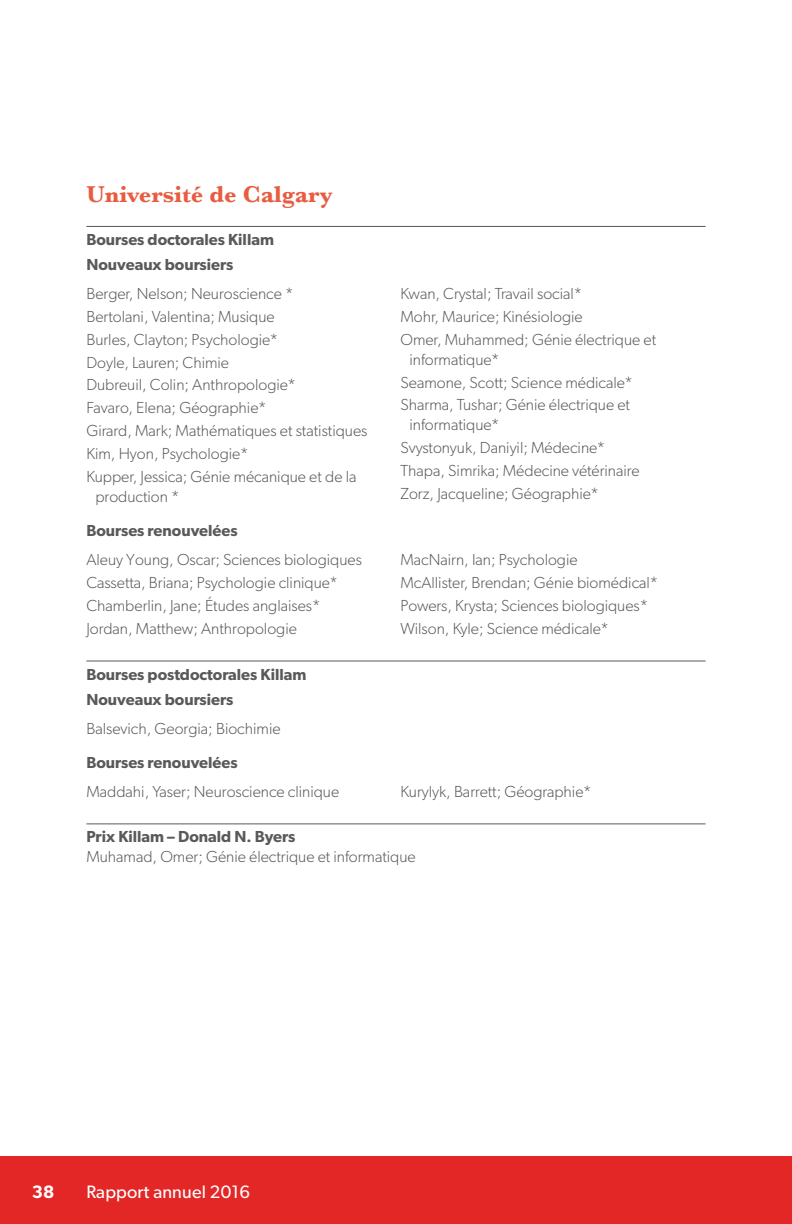
<style>
.page{position:relative;width:792px;height:1224px;background:#fff}
.page>*{position:absolute;margin:0;border:0;box-sizing:border-box;transform-origin:0 0}
.SubHead_-Serif{font:700 24px "Baskerville";color:#e85d42}
.t1{font:18px "Gibson";letter-spacing:.01em;color:#fff}
.t2{font:600 18px "Gibson";color:#fff}
.List-columns{font:300 16px/20px "Gibson";color:#58595b}
.List_-_SubHead-_Sans{font:600 16px "Gibson";color:#58595b}
.List_-_SubHead_Sans{font:600 16px "Gibson";color:#58595b}
</style>
<div class="page">
<div style="left:0;top:1157px;width:792px;height:67px;background:#e32726"></div>
<hr style="left:86px;top:226px;width:620px;height:1px;background:#58595b">
<hr style="left:86px;top:661px;width:620px;height:1px;background:#58595b">
<hr style="left:86px;top:823px;width:620px;height:1px;background:#58595b">
<p class="SubHead_-Serif" style="left:86px;top:180px;width:248px">Université de Calgary</p>
<p class="List_-_SubHead-_Sans" style="left:86px;top:230px;width:189px">Bourses doctorales Killam</p>
<p class="List_-_SubHead_Sans" style="left:86px;top:255px;width:148px">Nouveaux boursiers</p>
<p class="List-columns" style="left:86px;top:283px;width:209px">Berger, Nelson; Neuroscience *</p>
<p class="List-columns" style="left:86px;top:306px;width:190px">Bertolani, Valentina; Musique</p>
<p class="List-columns" style="left:86px;top:329px;width:193px">Burles, Clayton; Psychologie*</p>
<p class="List-columns" style="left:86px;top:352px;width:144px">Doyle, Lauren; Chimie</p>
<p class="List-columns" style="left:86px;top:375px;width:211px">Dubreuil, Colin; Anthropologie*</p>
<p class="List-columns" style="left:86px;top:398px;width:182px">Favaro, Elena; Géographie*</p>
<p class="List-columns" style="left:86px;top:421px;width:283px">Girard, Mark; Mathématiques et statistiques</p>
<p class="List-columns" style="left:86px;top:443px;width:164px">Kim, Hyon, Psychologie*</p>
<p class="List-columns" style="left:95px;top:466px;width:263px;text-indent:-9px">Kupper, Jessica; Génie mécanique et de la production *</p>
<p class="List_-_SubHead_Sans" style="left:86px;top:521px;width:153px">Bourses renouvelées</p>
<p class="List-columns" style="left:86px;top:549px;width:277px">Aleuy Young, Oscar; Sciences biologiques</p>
<p class="List-columns" style="left:86px;top:572px;width:253px">Cassetta, Briana; Psychologie clinique*</p>
<p class="List-columns" style="left:86px;top:595px;width:236px">Chamberlin, Jane; Études anglaises*</p>
<p class="List-columns" style="left:86px;top:618px;width:212px">Jordan, Matthew; Anthropologie</p>
<p class="List-columns" style="left:400px;top:283px;width:183px">Kwan, Crystal; Travail social*</p>
<p class="List-columns" style="left:400px;top:306px;width:184px">Mohr, Maurice; Kinésiologie</p>
<p class="List-columns" style="left:410px;top:329px;width:248px;text-indent:-9px">Omer, Muhammed; Génie électrique et informatique*</p>
<p class="List-columns" style="left:400px;top:372px;width:234px">Seamone, Scott; Science médicale*</p>
<p class="List-columns" style="left:410px;top:395px;width:222px;text-indent:-9px">Sharma, Tushar; Génie électrique et informatique*</p>
<p class="List-columns" style="left:400px;top:438px;width:206px">Svystonyuk, Daniyil; Médecine*</p>
<p class="List-columns" style="left:400px;top:461px;width:241px">Thapa, Simrika; Médecine vétérinaire</p>
<p class="List-columns" style="left:400px;top:483px;width:200px">Zorz, Jacqueline; Géographie*</p>
<p class="List-columns" style="left:400px;top:549px;width:179px">MacNairn, Ian; Psychologie</p>
<p class="List-columns" style="left:400px;top:572px;width:259px">McAllister, Brendan; Génie biomédical*</p>
<p class="List-columns" style="left:400px;top:595px;width:249px">Powers, Krysta; Sciences biologiques*</p>
<p class="List-columns" style="left:400px;top:618px;width:210px">Wilson, Kyle; Science médicale*</p>
<p class="List_-_SubHead-_Sans" style="left:86px;top:664px;width:221px">Bourses postdoctorales Killam</p>
<p class="List_-_SubHead_Sans" style="left:86px;top:689px;width:148px">Nouveaux boursiers</p>
<p class="List-columns" style="left:86px;top:718px;width:196px">Balsevich, Georgia; Biochimie</p>
<p class="List_-_SubHead_Sans" style="left:86px;top:752px;width:153px">Bourses renouvelées</p>
<p class="List-columns" style="left:86px;top:781px;width:254px">Maddahi, Yaser; Neuroscience clinique</p>
<p class="List-columns" style="left:400px;top:781px;width:193px">Kurylyk, Barrett; Géographie*</p>
<p class="List_-_SubHead-_Sans" style="left:86px;top:827px;width:210px">Prix Killam – Donald N. Byers</p>
<p class="List-columns" style="left:86px;top:847px;width:331px">Muhamad, Omer; Génie électrique et informatique</p>
<p class="t2" style="left:32px;top:1181px;width:24px">38</p>
<p class="t1" style="left:86px;top:1181px;width:165px">Rapport annuel 2016</p>
</div>
